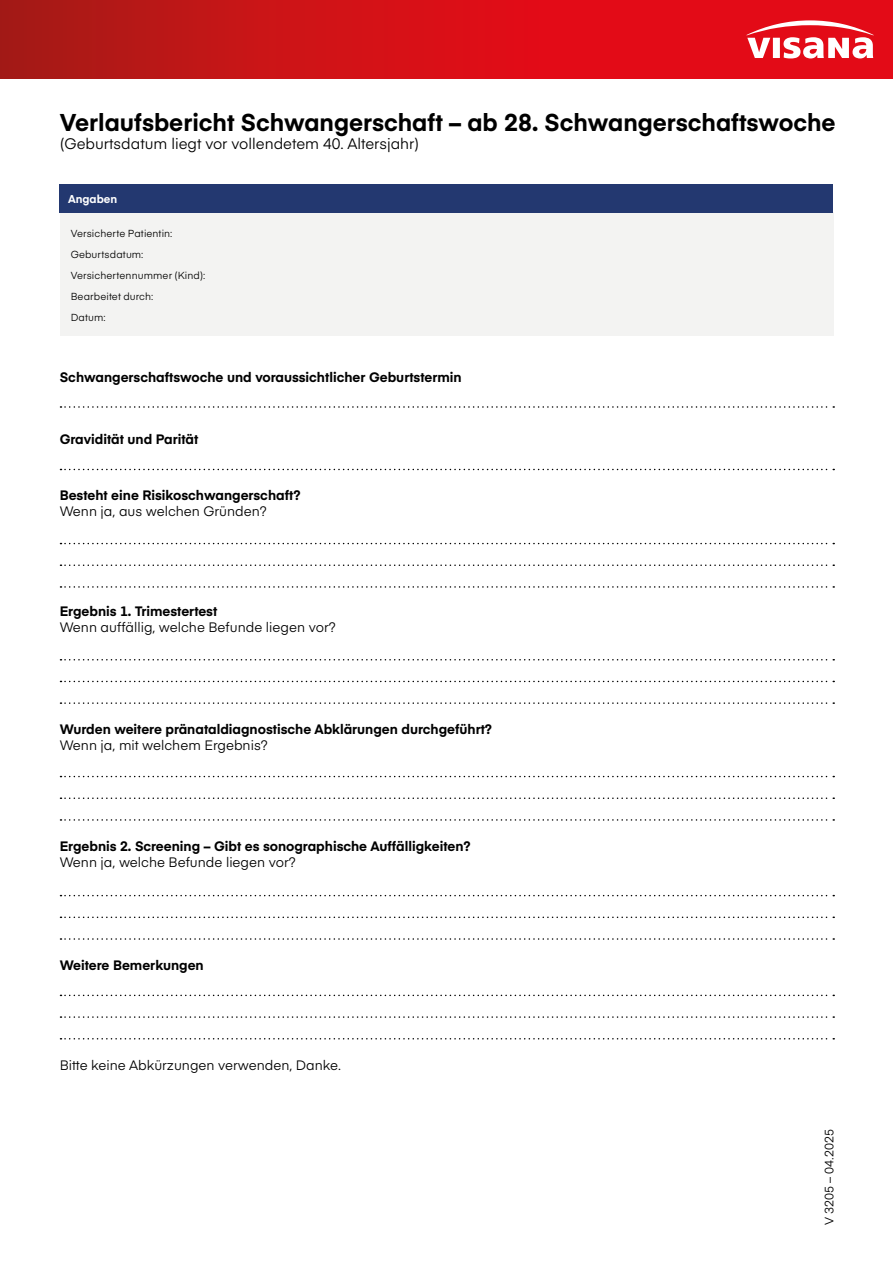
<style>
.page{position:relative;width:893px;height:1263px;background:#fff}
.page>*{position:absolute;margin:0;border:0;box-sizing:border-box;transform-origin:0 0}
.t1{font:700 24px "Eina 03";color:#000}
.t2{font:15px "Eina 03";color:#000}
.t3{font:700 13.5px "Eina 03";color:#000}
.t4{font:13.5px "Eina 03";color:#000}
.t5{font:12px "Eina 03";color:#000}
.t6{font:700 11.25px "Eina 03";color:#fff}
.t7{font:10.05px/21px "Eina 03";letter-spacing:.01em;color:#000}
</style>
<div class="page">
<svg style="left:0;top:0;width:893px;height:79px;background:#d01016"></svg>
<svg style="left:746px;top:20px;width:128px;height:38px"></svg>
<div style="left:60px;top:212px;width:773px;height:124px;background:#f3f3f2"></div>
<div style="left:60px;top:184px;width:773px;height:29px;background:#233870"></div>
<svg style="left:60px;top:406px;width:774px;height:2px"></svg>
<svg style="left:60px;top:469px;width:774px;height:1px"></svg>
<svg style="left:60px;top:543px;width:774px;height:1px"></svg>
<svg style="left:60px;top:659px;width:774px;height:1px"></svg>
<svg style="left:60px;top:776px;width:774px;height:1px"></svg>
<svg style="left:60px;top:895px;width:774px;height:1px"></svg>
<svg style="left:60px;top:995px;width:774px;height:1px"></svg>
<svg style="left:60px;top:564px;width:774px;height:2px"></svg>
<svg style="left:60px;top:681px;width:774px;height:1px"></svg>
<svg style="left:60px;top:797px;width:774px;height:2px"></svg>
<svg style="left:60px;top:916px;width:774px;height:2px"></svg>
<svg style="left:60px;top:1016px;width:774px;height:2px"></svg>
<svg style="left:60px;top:586px;width:774px;height:2px"></svg>
<svg style="left:60px;top:702px;width:774px;height:2px"></svg>
<svg style="left:60px;top:819px;width:774px;height:2px"></svg>
<svg style="left:60px;top:938px;width:774px;height:2px"></svg>
<svg style="left:60px;top:1038px;width:774px;height:1px"></svg>
<h1 class="t1" style="left:60px;top:105px;width:777px">Verlaufsbericht Schwangerschaft – ab 28. Schwangerschaftswoche</h1>
<p class="t2" style="left:60px;top:132px;width:361px">(Geburtsdatum liegt vor vollendetem 40. Altersjahr)</p>
<p class="t6" style="left:68px;top:190px;width:51px">Angaben</p>
<p class="t7" style="left:71px;top:222px;width:136px">Versicherte Patientin:<br>Geburtsdatum:<br>Versichertennummer (Kind):<br>Bearbeitet durch:<br>Datum:</p>
<p class="t3" style="left:60px;top:367px;width:403px">Schwangerschaftswoche und voraussichtlicher Geburtstermin</p>
<p class="t3" style="left:60px;top:429px;width:140px">Gravidität und Parität</p>
<p class="t3" style="left:60px;top:485px;width:242px">Besteht eine Risikoschwangerschaft?</p>
<p class="t4" style="left:60px;top:501px;width:209px">Wenn ja, aus welchen Gründen?</p>
<p class="t3" style="left:60px;top:601px;width:159px">Ergebnis 1. Trimestertest</p>
<p class="t4" style="left:60px;top:617px;width:278px">Wenn auffällig, welche Befunde liegen vor?</p>
<p class="t3" style="left:60px;top:719px;width:434px">Wurden weitere pränataldiagnostische Abklärungen durchgeführt?</p>
<p class="t4" style="left:60px;top:735px;width:210px">Wenn ja, mit welchem Ergebnis?</p>
<p class="t3" style="left:60px;top:836px;width:412px">Ergebnis 2. Screening – Gibt es sonographische Auffälligkeiten?</p>
<p class="t4" style="left:60px;top:852px;width:238px">Wenn ja, welche Befunde liegen vor?</p>
<p class="t3" style="left:60px;top:955px;width:146px">Weitere Bemerkungen</p>
<p class="t4" style="left:60px;top:1055px;width:283px">Bitte keine Abkürzungen verwenden, Danke.</p>
<p class="t5" style="left:820px;top:1225px;width:97px;rotate:-90deg">V 3205 – 04.2025</p>
</div>
